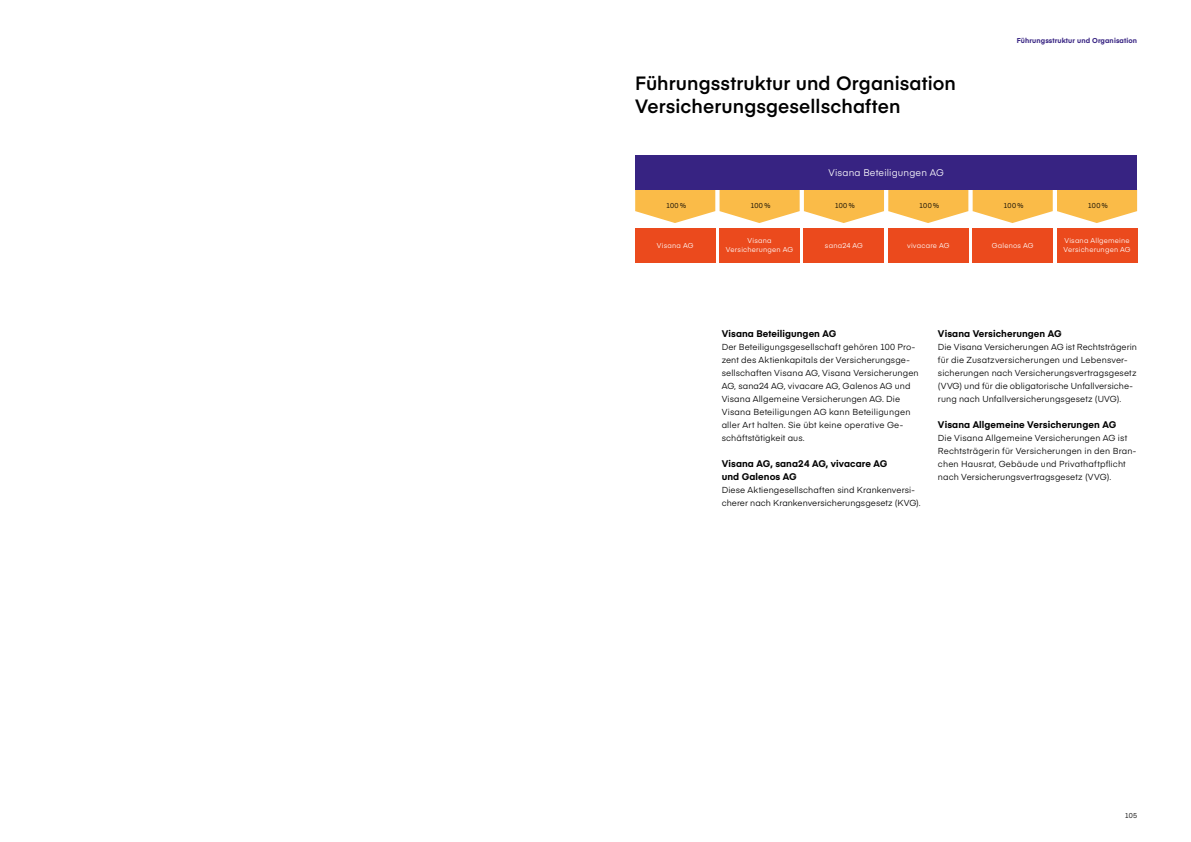
<style>
.page{position:relative;width:1191px;height:842px;background:#fff}
.page>*{position:absolute;margin:0;border:0;box-sizing:border-box;transform-origin:0 0}
.t1{font:600 19px/23px "Eina 03";letter-spacing:.005em;color:#000}
.t2{font:700 9.5px/13px "Eina 03";letter-spacing:.01em;color:#000}
.t3{font:9.5px "Eina 03";letter-spacing:.015em;color:#fff}
.t4{font:8.6px/13px "Eina 03";letter-spacing:.01em;color:#000}
.t5{font:7px/9px "Eina 03";letter-spacing:.03em;color:#fff;text-align:center}
.t6{font:700 7px "Eina 03";letter-spacing:.015em;color:#372382}
.t7{font:7px "Eina 03";letter-spacing:.015em;color:#000}
</style>
<div class="page">
<div style="left:635px;top:228px;width:80px;height:34px;background:#eb4a1d"></div>
<svg style="left:635px;top:189px;width:502px;height:34px"></svg>
<div style="left:719px;top:228px;width:80px;height:34px;background:#eb4a1d"></div>
<div style="left:804px;top:228px;width:80px;height:34px;background:#eb4a1d"></div>
<div style="left:888px;top:228px;width:80px;height:34px;background:#eb4a1d"></div>
<div style="left:972px;top:228px;width:80px;height:34px;background:#eb4a1d"></div>
<div style="left:1057px;top:228px;width:80px;height:34px;background:#eb4a1d"></div>
<div style="left:635px;top:155px;width:502px;height:34px;background:#372382"></div>
<h1 class="t1" style="left:635px;top:70px;width:322px">Führungsstruktur und Organisation<br>Versicherungsgesellschaften</h1>
<p class="t3" style="left:828px;top:165px;width:117px">Visana Beteiligungen AG</p>
<p class="t6" style="left:1016px;top:36px;width:122px">Führungsstruktur und Organisation</p>
<p class="t7" style="left:666px;top:200px;width:22px">100%</p>
<p class="t7" style="left:750px;top:200px;width:22px">100%</p>
<p class="t7" style="left:834px;top:200px;width:22px">100%</p>
<p class="t7" style="left:919px;top:200px;width:22px">100%</p>
<p class="t7" style="left:1003px;top:200px;width:22px">100%</p>
<p class="t7" style="left:1087px;top:200px;width:22px">100%</p>
<p class="t5" style="left:726px;top:236px;width:69px">Visana<br>Versicherungen AG</p>
<p class="t5" style="left:825px;top:240px;width:39px">sana24 AG</p>
<p class="t5" style="left:907px;top:240px;width:44px">vivacare AG</p>
<p class="t5" style="left:991px;top:240px;width:43px">Galenos AG</p>
<p class="t5" style="left:1063px;top:236px;width:69px;text-align:left">Visana Allgemeine<br>Versicherungen AG</p>
<p class="t5" style="left:657px;top:240px;width:38px">Visana AG</p>
<p class="t2" style="left:721px;top:327px;width:116px">Visana Beteiligungen AG</p>
<p class="t4" style="left:721px;top:340px;width:198px">Der Beteiligungsgesellschaft gehören 100 Pro&shy;zent des Aktienkapitals der Versicherungsge&shy;sellschaften Visana AG, Visana Versicherungen AG, sana24 AG, vivacare AG, Galenos AG und Visana Allgemeine Versicherungen AG. Die Visana Beteiligungen AG kann Beteiligungen aller Art halten. Sie übt keine operative Ge&shy;schäftstätigkeit aus.</p>
<p class="t2" style="left:721px;top:457px;width:167px">Visana AG, sana24 AG, vivacare AG und Galenos AG</p>
<p class="t4" style="left:721px;top:483px;width:200px">Diese Aktiengesellschaften sind Krankenversi&shy;cherer nach Krankenversicherungsgesetz (KVG).</p>
<p class="t2" style="left:938px;top:327px;width:125px">Visana Versicherungen AG</p>
<p class="t4" style="left:938px;top:340px;width:201px">Die Visana Versicherungen AG ist Rechtsträgerin für die Zusatzversicherungen und Lebensver&shy;sicherungen nach Versicherungsvertragsgesetz (VVG) und für die obligatorische Unfallversiche&shy;rung nach Unfallversicherungsgesetz (UVG).</p>
<p class="t2" style="left:938px;top:418px;width:180px">Visana Allgemeine Versicherungen AG</p>
<p class="t4" style="left:938px;top:431px;width:200px">Die Visana Allgemeine Versicherungen AG ist Rechtsträgerin für Versicherungen in den Bran&shy;chen Hausrat, Gebäude und Privathaftpflicht nach Versicherungsvertragsgesetz (VVG).</p>
<p class="t7" style="left:1124px;top:810px;width:14px">105</p>
</div>
